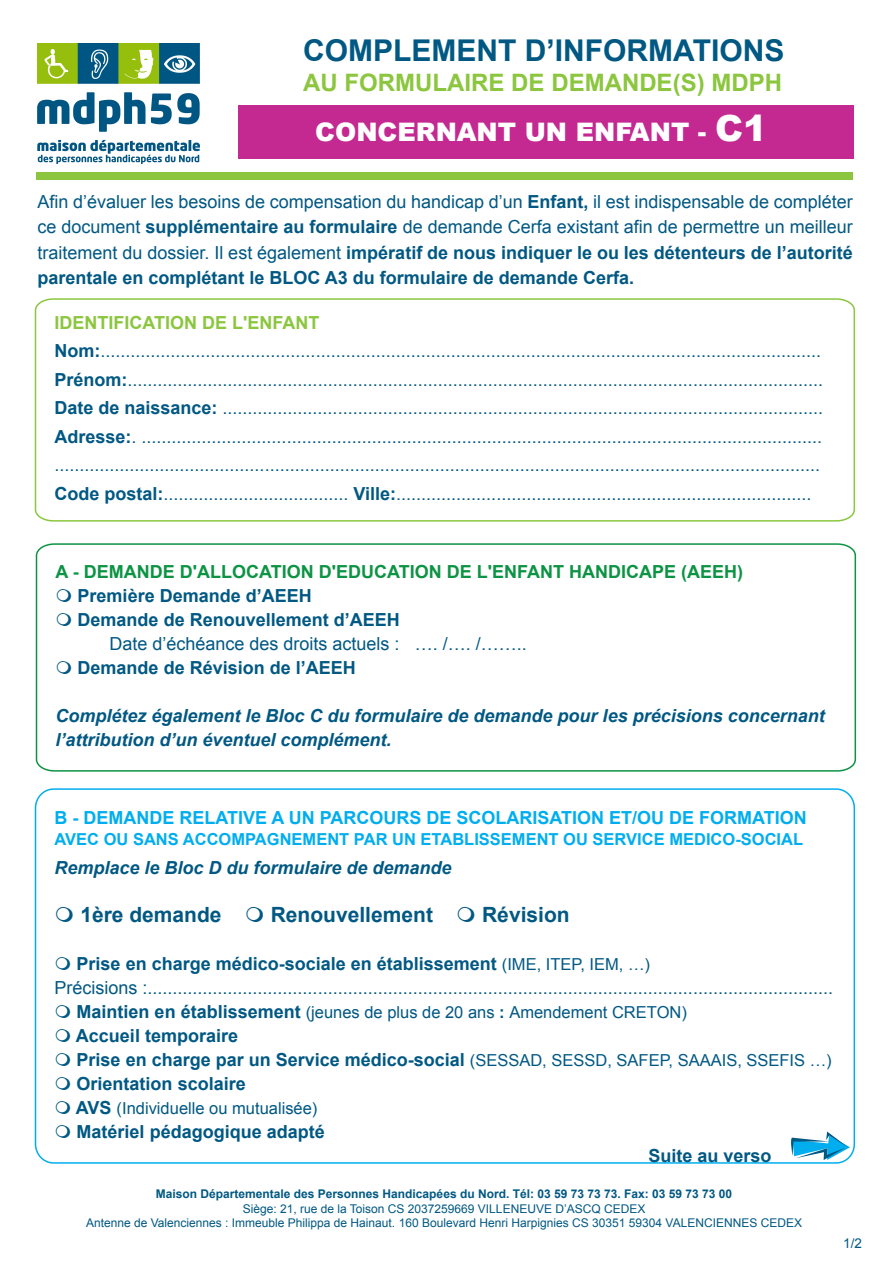
<style>
.page{position:relative;width:893px;height:1263px;background:#fff}
.page>*{position:absolute;margin:0;border:0;box-sizing:border-box;transform-origin:0 0}
.t1{font:700 30px "Arial";color:#005883}
.t2{font:900 25.5px "Arial";color:#fff}
.t3{font:700 24px "Arial";color:#8bc63e}
.t4{font:700 21px "Arial";color:#005883}
.t5{font:18px/28.5px "Arial";color:#005883}
.t6{font:700 18px/24px "Arial";color:#005883}
.t7{font:italic 700 18px/24px "Arial";color:#005883}
.t8{font:700 18px "Arial";color:#00aeef}
.t9{font:700 18px "Arial";color:#0d9344}
.t10{font:16.5px "Arial";color:#005883}
.t11{font:700 16.5px "Arial";color:#00aeef}
.t12{font:13.5px "Arial";color:#005883}
.t13{font:12px/14.4px "Arial";color:#005883;text-align:center}
.s1{font-size:36px}
.s2{font-weight:700}
.s3{font-weight:700;color:#8bc63e}
.s4{font-size:16.5px}
.s5{font-weight:700;font-size:18px}
.s6{font-weight:400;font-size:16.5px}
</style>
<div class="page">
<div style="left:238px;top:105px;width:616px;height:54px;background:#c42992"></div>
<div style="left:37px;top:172px;width:816px;height:8px;background:#8bc63e"></div>
<svg style="left:34px;top:298px;width:822px;height:224px"></svg>
<svg style="left:35px;top:543px;width:822px;height:229px"></svg>
<div style="left:35px;top:788px;width:820px;height:376px;border:2px solid #00aeef;border-radius:18px"></div>
<svg style="left:791px;top:1131px;width:59px;height:29px"></svg>
<img style="left:38px;top:43px;width:162px;height:121px">
<svg style="left:57px;top:588px;width:14px;height:13px"></svg>
<svg style="left:57px;top:612px;width:14px;height:13px"></svg>
<svg style="left:57px;top:660px;width:14px;height:13px"></svg>
<p class="t1" style="left:303px;top:31px;width:483px">COMPLEMENT D’INFORMATIONS</p>
<p class="t3" style="left:303px;top:67px;width:480px">AU FORMULAIRE DE DEMANDE(S) MDPH</p>
<p class="t2" style="left:315px;top:113px;width:453px">CONCERNANT UN ENFANT - <span class="s1">C1</span></p>
<p class="t5" style="left:38px;top:189px;width:817px;line-height:25.5px;text-align:justify">Afin d’évaluer les besoins de compensation du handicap d’un <span class="s2">Enfant,</span> il est indispensable de compléter ce document <span class="s2">supplémentaire au formulaire</span> de demande Cerfa existant afin de permettre un meilleur traitement du dossier. Il est également <span class="s2">impératif de nous indiquer le ou les détenteurs de l’autorité parentale en complétant le BLOC A3 du formulaire de demande Cerfa.</span></p>
<p class="t5" style="left:54px;top:309px;width:770px"><span class="s3">IDENTIFICATION DE L'ENFANT </span><span class="s2">Nom:</span>................................................................................................................................................<br><span class="s2">Prénom:</span>...........................................................................................................................................<br><span class="s2">Date de naissance:</span> ........................................................................................................................<br><span class="s2">Adresse:</span>. ........................................................................................................................................ .........................................................................................................................................................<br><span class="s2">Code postal:</span>..................................... <span class="s2">Ville:</span>...................................................................................</p>
<p class="t9" style="left:55px;top:559px;width:689px">A - DEMANDE D'ALLOCATION D'EDUCATION DE L'ENFANT HANDICAPE (AEEH)</p>
<p class="t6" style="left:78px;top:584px;width:236px">Première Demande d’AEEH</p>
<p class="t6" style="left:78px;top:608px;width:324px">Demande de Renouvellement d’AEEH</p>
<p class="t5" style="left:109px;top:629px;width:419px">Date d’échéance des droits actuels : …. /…. /……..</p>
<p class="t6" style="left:78px;top:656px;width:280px">Demande de Révision de l’AEEH</p>
<p class="t7" style="left:55px;top:704px;width:771px">Complétez également le Bloc C du formulaire de demande pour les précisions concernant l’attribution d’un éventuel complément.</p>
<p class="t8" style="left:54px;top:806px;width:754px">B - DEMANDE RELATIVE A UN PARCOURS DE SCOLARISATION ET/OU DE FORMATION</p>
<p class="t11" style="left:54px;top:828px;width:750px">AVEC OU SANS ACCOMPAGNEMENT PAR UN ETABLISSEMENT OU SERVICE MEDICO-SOCIAL</p>
<p class="t7" style="left:54px;top:856px;width:399px">Remplace le Bloc D du formulaire de demande</p>
<p class="t4" style="left:80px;top:900px;width:143px">1ère demande</p>
<p class="t4" style="left:271px;top:900px;width:164px">Renouvellement</p>
<p class="t4" style="left:482px;top:900px;width:89px">Révision</p>
<p class="t5" style="left:54px;top:951px;width:780px;line-height:24px;text-indent:22px"><span class="s2">Prise en charge médico-sociale en établissement</span> <span class="s4">(IME, ITEP, IEM, …)<br></span>Précisions :.........................................................................................................................................</p>
<p class="t10" style="left:77px;top:1001px;width:612px"><span class="s5">Maintien en établissement</span> (jeunes de plus de 20 ans <span class="s2">:</span> Amendement CRETON)</p>
<p class="t6" style="left:76px;top:1024px;width:757px">Accueil temporaire<br>Prise en charge par un Service médico-social <span class="s6">(SESSAD, SESSD, SAFEP, SAAAIS, SSEFIS …)<br></span>Orientation scolaire</p>
<p class="t10" style="left:76px;top:1097px;width:243px"><span class="s5">AVS</span> (Individuelle ou mutualisée)</p>
<p class="t6" style="left:77px;top:1120px;width:250px">Matériel pédagogique adapté</p>
<p class="t6" style="left:648px;top:1144px;width:125px">Suite au verso</p>
<p class="t13" style="left:86px;top:1187px;width:717px"><span class="s2">Maison Départementale des Personnes Handicapées du Nord. Tél: 03 59 73 73 73. Fax: 03 59 73 73 00<br></span>Siège: 21, rue de la Toison CS 2037259669 VILLENEUVE D’ASCQ CEDEX<br>Antenne de Valenciennes : Immeuble Philippa de Hainaut. 160 Boulevard Henri Harpignies CS 30351 59304 VALENCIENNES CEDEX</p>
<p class="t12" style="left:843px;top:1234px;width:20px">1/2</p>
</div>
